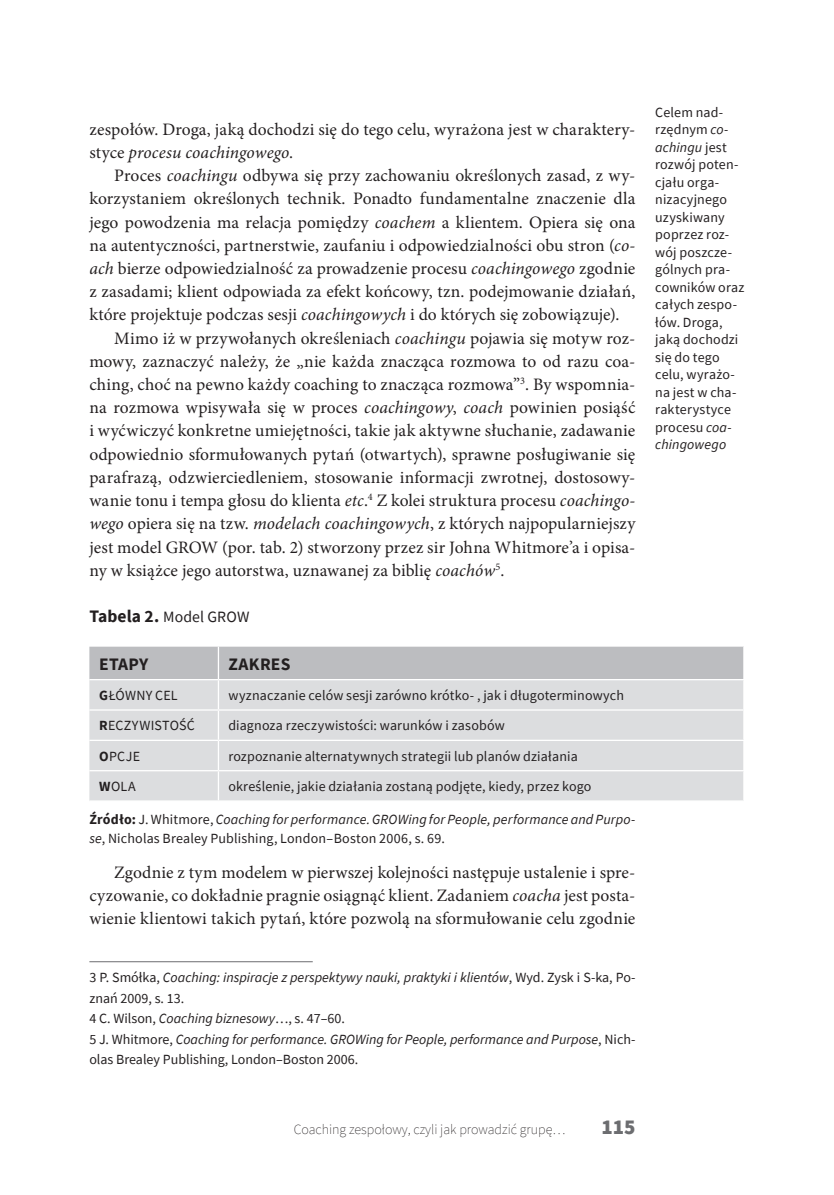
<style>
.page{position:relative;width:834px;height:1195px;background:#fff}
.page>*{position:absolute;margin:0;border:0;box-sizing:border-box;transform-origin:0 0}
.t1{font:900 21px "Source Sans Pro";color:#6c6d70}
.t2{font:17.5px/23.3px "Minion Pro";letter-spacing:.005em;color:#231f20;text-align:justify}
.tabela_tytul_srodek{font:700 17.5px "Source Sans Pro";letter-spacing:.01em;color:#231f20}
.tytuly_tabel_obrazko{font:15.75px "Source Sans Pro";letter-spacing:.01em;color:#231f20}
.tabela_tresc_justowa{font:14px "Source Sans Pro";letter-spacing:.01em;color:#231f20}
.Komentarz{font:14px/17.5px "Source Sans Pro";letter-spacing:.01em;color:#231f20}
.przypis{font:italic 14px/20.5px "Source Sans Pro";color:#231f20}
.żródło{font:italic 14px/19.2px "Source Sans Pro";letter-spacing:.01em;color:#231f20}
.t3{font:200 14px "Source Sans Pro";color:#231f20}
.przypis-2{font:14px "Source Sans Pro";color:#231f20}
.s1{font-style:italic}
.s2{font-weight:700;font-size:17.5px}
.s3{font-weight:700}
.s4{font-weight:700;font-style:normal}
.s5{font-style:normal}
</style>
<div class="page">
<svg style="left:89px;top:646px;width:655px;height:154px;background:#d6d7d9"></svg>
<hr style="left:89px;top:961px;width:224px;height:1px;background:#6c6d70">
<p class="t2" style="left:89px;top:118px;width:547px">zespołów. Droga, jaką dochodzi się do tego celu, wyrażona jest w charaktery&shy;styce <span class="s1">procesu coachingowego</span>.</p>
<p class="t2" style="left:89px;top:164px;width:547px;text-indent:25px">Proces <span class="s1">coachingu</span> odbywa się przy zachowaniu określonych zasad, z wy&shy;korzystaniem określonych technik. Ponadto fundamentalne znaczenie dla jego powodzenia ma relacja pomiędzy <span class="s1">coachem</span> a klientem. Opiera się ona na autentyczności, partnerstwie, zaufaniu i odpowiedzialności obu stron (<span class="s1">co&shy;ach</span> bierze odpowiedzialność za prowadzenie procesu <span class="s1">coachingowego</span> zgodnie z zasadami; klient odpowiada za efekt końcowy, tzn. podejmowanie działań, które projektuje podczas sesji <span class="s1">coachingowych</span> i do których się zobowiązuje).</p>
<p class="t2" style="left:89px;top:326px;width:547px;text-indent:25px">Mimo iż w przywołanych określeniach <span class="s1">coachingu</span> pojawia się motyw roz&shy;mowy, zaznaczyć należy, że „nie każda znacząca rozmowa to od razu coa&shy;ching, choć na pewno każdy coaching to znacząca rozmowa”<sup>3</sup>. By wspomnia&shy;na rozmowa wpisywała się w proces <span class="s1">coachingowy</span>, <span class="s1">coach</span> powinien posiąść i wyćwiczyć konkretne umiejętności, takie jak aktywne słuchanie, zadawanie odpowiednio sformułowanych pytań (otwartych), sprawne posługiwanie się parafrazą, odzwierciedleniem, stosowanie informacji zwrotnej, dostosowy&shy;wanie tonu i tempa głosu do klienta <span class="s1">etc</span>.<sup>4</sup> Z kolei struktura procesu <span class="s1">coachingo&shy;wego</span> opiera się na tzw. <span class="s1">modelach coachingowych</span>, z których najpopularniejszy jest model GROW (por. tab. 2) stworzony przez sir Johna Whitmore’a i opisa&shy;ny w książce jego autorstwa, uznawanej za biblię <span class="s1">coachów</span><sup>5</sup>.</p>
<p class="tytuly_tabel_obrazko" style="left:89px;top:607px;width:161px"><span class="s2">Tabela 2.</span> Model GROW</p>
<p class="tabela_tytul_srodek" style="left:99px;top:652px;width:51px">ETAPY</p>
<p class="tabela_tytul_srodek" style="left:228px;top:652px;width:64px">ZAKRES</p>
<p class="tabela_tresc_justowa" style="left:99px;top:686px;width:80px"><span class="s3">G</span>ŁÓWNY CEL</p>
<p class="tabela_tresc_justowa" style="left:228px;top:686px;width:397px">wyznaczanie celów sesji zarówno krótko- , jak i długoterminowych</p>
<p class="tabela_tresc_justowa" style="left:99px;top:717px;width:97px"><span class="s3">R</span>ECZYWISTOŚĆ</p>
<p class="tabela_tresc_justowa" style="left:228px;top:717px;width:278px">diagnoza rzeczywistości: warunków i zasobów</p>
<p class="tabela_tresc_justowa" style="left:99px;top:747px;width:42px"><span class="s3">O</span>PCJE</p>
<p class="tabela_tresc_justowa" style="left:228px;top:747px;width:351px">rozpoznanie alternatywnych strategii lub planów działania</p>
<p class="tabela_tresc_justowa" style="left:99px;top:777px;width:38px"><span class="s3">W</span>OLA</p>
<p class="tabela_tresc_justowa" style="left:228px;top:777px;width:364px">określenie, jakie działania zostaną podjęte, kiedy, przez kogo</p>
<p class="żródło" style="left:89px;top:809px;width:547px"><span class="s4">Źródło:</span> <span class="s5">J. Whitmore,</span> Coaching for performance. GROWing for People, performance and Purpo&shy;se<span class="s5">, Nicholas Brealey Publishing, London–Boston 2006, s. 69.</span></p>
<p class="t2" style="left:89px;top:860px;width:547px;text-indent:25px">Zgodnie z tym modelem w pierwszej kolejności następuje ustalenie i spre&shy;cyzowanie, co dokładnie pragnie osiągnąć klient. Zadaniem <span class="s1">coacha</span> jest posta&shy;wienie klientowi takich pytań, które pozwolą na sformułowanie celu zgodnie</p>
<p class="przypis" style="left:89px;top:967px;width:547px"><span class="s5">3 P. Smółka,</span> Coaching: inspiracje z perspektywy nauki, praktyki i klientów<span class="s5">, Wyd. Zysk i S-ka, Po&shy;znań 2009, s. 13.</span></p>
<p class="przypis-2" style="left:89px;top:1009px;width:257px">4 C. Wilson, <span class="s1">Coaching biznesowy</span>…, s. 47–60.</p>
<p class="przypis" style="left:89px;top:1028px;width:547px"><span class="s5">5 J. Whitmore,</span> Coaching for performance. GROWing for People, performance and Purpose<span class="s5">, Nich&shy;olas Brealey Publishing, London–Boston 2006.</span></p>
<p class="Komentarz" style="left:655px;top:103px;width:91px">Celem nad&shy;rzędnym <span class="s1">co&shy;achingu</span> jest rozwój poten&shy;cjału orga&shy;nizacyjnego uzyskiwany poprzez roz&shy;wój poszcze&shy;gólnych pra&shy;cowników oraz całych zespo&shy;łów. Droga, jaką dochodzi się do tego celu, wyrażo&shy;na jest w cha&shy;rakterystyce procesu <span class="s1">coa&shy;chingowego</span></p>
<p class="t3" style="left:293px;top:1120px;width:273px">Coaching zespołowy, czyli jak prowadzić grupę…</p>
<p class="t1" style="left:601px;top:1112px;width:36px">115</p>
</div>
